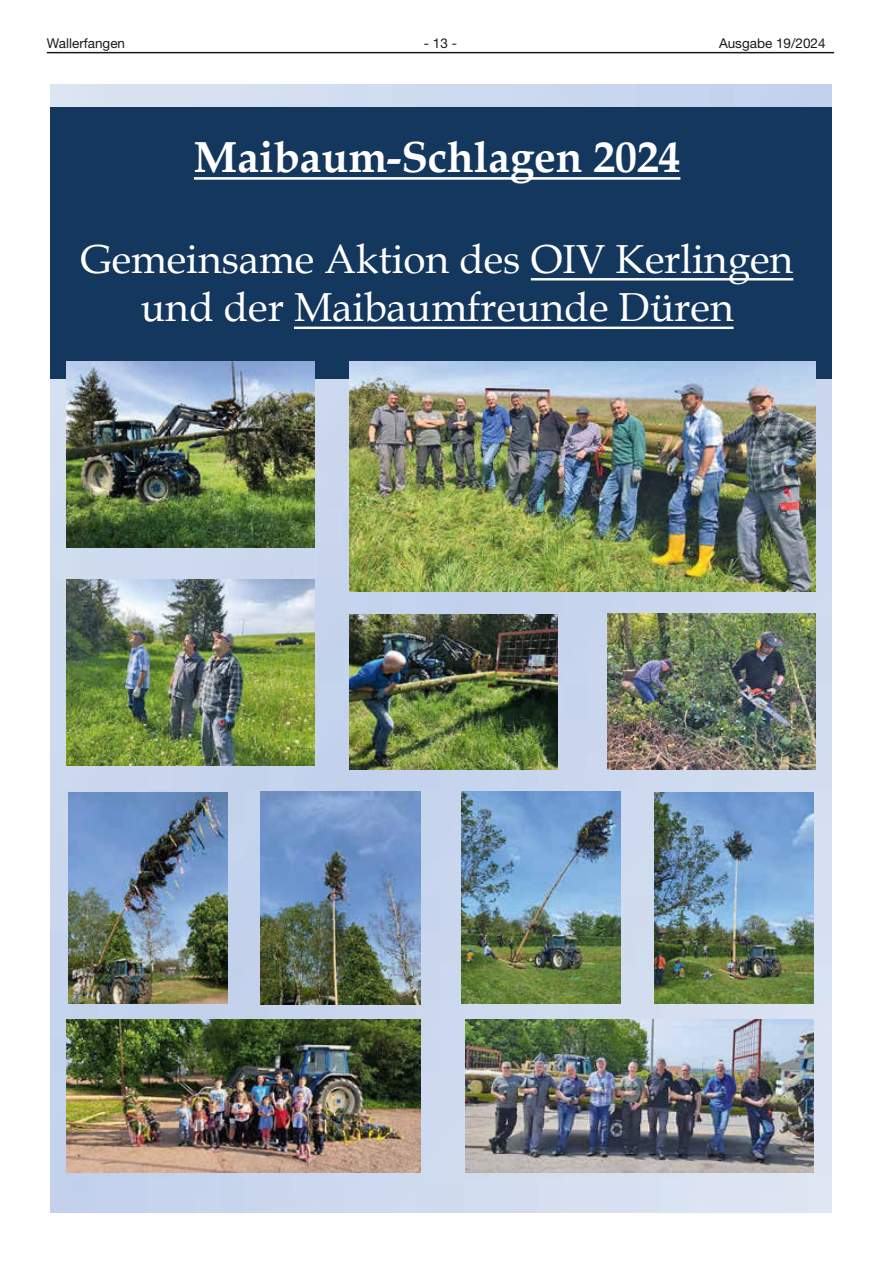
<style>
.page{position:relative;width:881px;height:1263px;background:#fff}
.page>*{position:absolute;margin:0;border:0;box-sizing:border-box;transform-origin:0 0}
.t1{font:43.35px "Kyjhmf CID Font+F1";color:#fff}
.t2{font:40.5px/48.6px "Wycyyh CID Font+F2";color:#fff;text-align:center}
.t3{font:13.5px "Helvetica Neue LT";color:#1a1a18}
</style>
<div class="page">
<hr style="left:47px;top:52px;width:786px;height:1px;background:#1a1a18">
<img style="left:50px;top:85px;width:781px;height:1127px">
<div style="left:50px;top:107px;width:781px;height:272px;background:#14375e"></div>
<svg style="left:194px;top:177px;width:486px;height:3px"></svg>
<svg style="left:530px;top:278px;width:263px;height:2px"></svg>
<svg style="left:294px;top:327px;width:439px;height:2px"></svg>
<img style="left:260px;top:792px;width:160px;height:212px">
<img style="left:69px;top:792px;width:158px;height:212px">
<img style="left:654px;top:792px;width:158px;height:212px">
<img style="left:461px;top:792px;width:159px;height:212px">
<img style="left:349px;top:361px;width:466px;height:230px">
<img style="left:66px;top:361px;width:248px;height:186px">
<img style="left:349px;top:614px;width:208px;height:156px">
<img style="left:66px;top:580px;width:248px;height:185px">
<img style="left:607px;top:613px;width:208px;height:156px">
<img style="left:465px;top:1019px;width:348px;height:153px">
<img style="left:66px;top:1019px;width:354px;height:153px">
<p class="t3" style="left:47px;top:35px;width:80px">Wallerfangen</p>
<p class="t3" style="left:424px;top:35px;width:35px">- 13 -</p>
<p class="t3" style="left:718px;top:35px;width:108px">Ausgabe 19/2024</p>
<p class="t1" style="left:194px;top:127px;width:488px">Maibaum-Schlagen 2024</p>
<p class="t2" style="left:81px;top:234px;width:713px">Gemeinsame Aktion des OIV Kerlingen und der Maibaumfreunde Düren</p>
</div>
